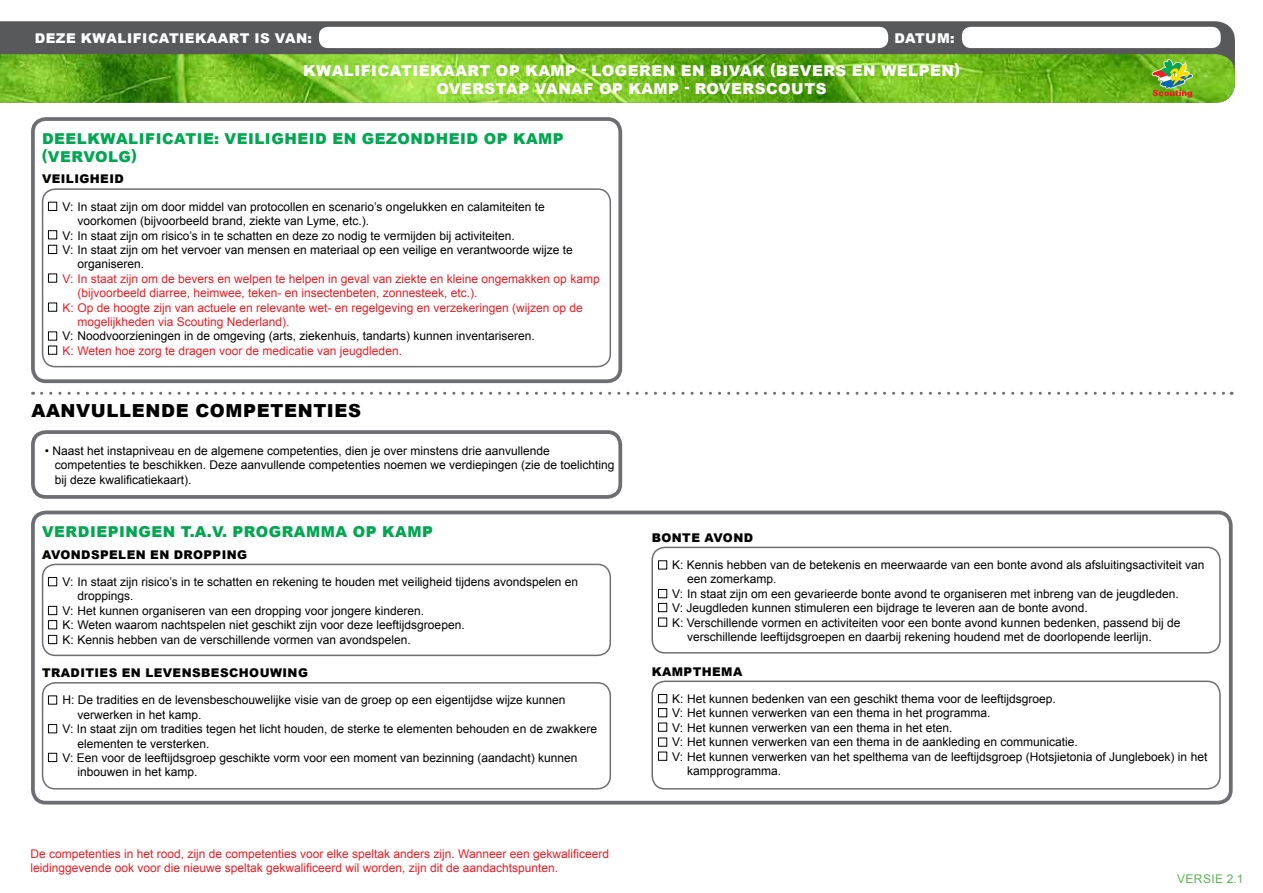
<style>
.page{position:relative;width:1263px;height:893px;background:#fff}
.page>*{position:absolute;margin:0;border:0;box-sizing:border-box;transform-origin:0 0}
.t1{font:900 18px "Arial";letter-spacing:.035em;color:#000}
.t2{font:900 15px "Arial";letter-spacing:.035em;color:#00a651}
.t3{font:900 15px "Arial";letter-spacing:.035em;color:#fff}
.t4{font:900 13.5px "Arial";color:#fff}
.t5{font:12px/14.4px "Arial";color:#000}
.t6{font:12px/14.4px "Arial";color:#ed1d24}
.t7{font:900 12px "Arial";color:#000}
.t8{font:12px "Arial";color:#5bb355}
</style>
<div class="page">
<div style="left:31px;top:430px;width:591px;height:69px;border:4px solid #6d6e71;border-radius:13px"></div>
<div style="left:31px;top:117px;width:591px;height:266px;border:4px solid #6d6e71;border-radius:13px"></div>
<svg style="left:0;top:21px;width:1235px;height:33px;fill:#58595b"></svg>
<img style="left:0;top:54px;width:1235px;height:49px">
<div style="left:42px;top:188px;width:569px;height:179px;border:2px solid #6d6e71;border-radius:13px"></div>
<div style="left:31px;top:511px;width:1202px;height:293px;border:4px solid #6d6e71;border-radius:13px"></div>
<div style="left:42px;top:564px;width:569px;height:92px;border:2px solid #6d6e71;border-radius:13px"></div>
<div style="left:42px;top:682px;width:569px;height:107px;border:2px solid #6d6e71;border-radius:13px"></div>
<div style="left:651px;top:547px;width:570px;height:107px;border:2px solid #6d6e71;border-radius:13px"></div>
<svg style="left:42px;top:392px;width:1190px;height:3px"></svg>
<div style="left:651px;top:681px;width:570px;height:109px;border:2px solid #6d6e71;border-radius:13px"></div>
<div style="left:319px;top:27px;width:569px;height:21px;background:#fff;border-radius:9px"></div>
<div style="left:962px;top:27px;width:259px;height:21px;background:#fff;border-radius:9px"></div>
<div style="left:48px;top:303px;width:9px;height:8px;border:1px solid #000"></div>
<div style="left:48px;top:245px;width:9px;height:9px;border:1px solid #000"></div>
<div style="left:48px;top:274px;width:9px;height:8px;border:1px solid #000"></div>
<div style="left:48px;top:230px;width:9px;height:9px;border:1px solid #000"></div>
<div style="left:48px;top:202px;width:9px;height:9px;border:1px solid #000"></div>
<div style="left:48px;top:346px;width:9px;height:8px;border:1px solid #000"></div>
<div style="left:48px;top:332px;width:9px;height:8px;border:1px solid #000"></div>
<div style="left:48px;top:577px;width:9px;height:9px;border:1px solid #000"></div>
<div style="left:48px;top:635px;width:9px;height:9px;border:1px solid #000"></div>
<div style="left:48px;top:696px;width:9px;height:8px;border:1px solid #000"></div>
<div style="left:48px;top:620px;width:9px;height:9px;border:1px solid #000"></div>
<div style="left:48px;top:724px;width:9px;height:9px;border:1px solid #000"></div>
<div style="left:48px;top:753px;width:9px;height:9px;border:1px solid #000"></div>
<div style="left:48px;top:606px;width:9px;height:9px;border:1px solid #000"></div>
<div style="left:658px;top:589px;width:9px;height:9px;border:1px solid #000"></div>
<div style="left:658px;top:603px;width:9px;height:9px;border:1px solid #000"></div>
<div style="left:658px;top:561px;width:9px;height:8px;border:1px solid #000"></div>
<div style="left:658px;top:708px;width:9px;height:9px;border:1px solid #000"></div>
<div style="left:658px;top:694px;width:9px;height:9px;border:1px solid #000"></div>
<div style="left:658px;top:723px;width:9px;height:8px;border:1px solid #000"></div>
<div style="left:658px;top:618px;width:9px;height:8px;border:1px solid #000"></div>
<div style="left:658px;top:752px;width:9px;height:8px;border:1px solid #000"></div>
<div style="left:658px;top:738px;width:9px;height:8px;border:1px solid #000"></div>
<svg style="left:1152px;top:59px;width:41px;height:39px"></svg>
<p class="t4" style="left:35px;top:28px;width:22px">DEZE</p>
<p class="t4" style="left:81px;top:28px;width:11px">KWALIFICATIEKAART</p>
<p class="t4" style="left:254px;top:28px;width:32px">IS VAN</p>
<p class="t4" style="left:308px;top:28px;width:6px">:</p>
<p class="t4" style="left:895px;top:28px;width:23px">DATUM</p>
<p class="t4" style="left:950px;top:28px;width:6px">:</p>
<p class="t3" style="left:303px;top:60px;width:140px">KWALIFICATIEKAART</p>
<p class="t3" style="left:496px;top:60px;width:43px">OP KAMP</p>
<p class="t3" style="left:581px;top:60px;width:23px">- LOGEREN</p>
<p class="t3" style="left:681px;top:60px;width:53px">EN BIVAK</p>
<p class="t3" style="left:770px;top:60px;width:31px">(BEVERS</p>
<p class="t3" style="left:852px;top:60px;width:43px">EN WELPEN</p>
<p class="t3" style="left:954px;top:58px;width:7px">)</p>
<p class="t3" style="left:436px;top:78px;width:13px">OVERSTAP</p>
<p class="t3" style="left:535px;top:78px;width:13px">VANAF</p>
<p class="t3" style="left:599px;top:78px;width:43px">OP KAMP</p>
<p class="t3" style="left:684px;top:78px;width:24px">- ROVERSCOUTS</p>
<p class="t2" style="left:42px;top:127px;width:12px">DEELKWALIFICATIE</p>
<p class="t2" style="left:214px;top:127px;width:22px">: VEILIGHEID</p>
<p class="t2" style="left:332px;top:127px;width:42px">EN GEZONDHEID</p>
<p class="t2" style="left:484px;top:127px;width:43px">OP KAMP</p>
<p class="t2" style="left:42px;top:145px;width:97px">(VERVOLG)</p>
<p class="t7" style="left:42px;top:170px;width:10px">VEILIGHEID</p>
<p class="t5" style="left:62px;top:199px;width:484px">V: In staat zijn om door middel van protocollen en scenario’s ongelukken en calamiteiten te</p>
<p class="t5" style="left:77px;top:214px;width:293px">voorkomen (bijvoorbeeld brand, ziekte van Lyme, etc.).</p>
<p class="t5" style="left:62px;top:228px;width:454px">V: In staat zijn om risico’s in te schatten en deze zo nodig te vermijden bij activiteiten.</p>
<p class="t5" style="left:62px;top:242px;width:512px">V: In staat zijn om het vervoer van mensen en materiaal op een veilige en verantwoorde wijze te</p>
<p class="t5" style="left:77px;top:257px;width:68px">organiseren.</p>
<p class="t6" style="left:62px;top:271px;width:539px">V: In staat zijn om de bevers en welpen te helpen in geval van ziekte en kleine ongemakken op kamp</p>
<p class="t6" style="left:77px;top:286px;width:402px">(bijvoorbeeld diarree, heimwee, teken- en insectenbeten, zonnesteek, etc.).</p>
<p class="t6" style="left:62px;top:300px;width:522px">K: Op de hoogte zijn van actuele en relevante wet- en regelgeving en verzekeringen (wijzen op de</p>
<p class="t6" style="left:77px;top:314px;width:214px">mogelijkheden via Scouting Nederland).</p>
<p class="t5" style="left:62px;top:329px;width:474px">V: Noodvoorzieningen in de omgeving (arts, ziekenhuis, tandarts) kunnen inventariseren.</p>
<p class="t6" style="left:62px;top:343px;width:341px">K: Weten hoe zorg te dragen voor de medicatie van jeugdleden.</p>
<h1 class="t1" style="left:31px;top:397px;width:331px">AANVULLENDE COMPETENTIES</h1>
<p class="t5" style="left:55px;top:443px;width:561px;text-indent:-10px">• Naast het instapniveau en de algemene competenties, dien je over minstens drie aanvullende competenties te beschikken. Deze aanvullende competenties noemen we verdiepingen (zie de toelichting bij deze kwalificatiekaart).</p>
<p class="t2" style="left:42px;top:521px;width:204px">VERDIEPINGEN T.A.V. PROGRAMMA</p>
<p class="t2" style="left:353px;top:521px;width:43px">OP KAMP</p>
<p class="t7" style="left:42px;top:546px;width:11px">AVONDSPELEN</p>
<p class="t7" style="left:150px;top:546px;width:34px">EN DROPPING</p>
<p class="t5" style="left:62px;top:574px;width:517px">V: In staat zijn risico’s in te schatten en rekening te houden met veiligheid tijdens avondspelen en</p>
<p class="t5" style="left:77px;top:589px;width:58px">droppings.</p>
<p class="t5" style="left:62px;top:603px;width:363px">V: Het kunnen organiseren van een dropping voor jongere kinderen.</p>
<p class="t5" style="left:62px;top:618px;width:404px">K: Weten waarom nachtspelen niet geschikt zijn voor deze leeftijdsgroepen.</p>
<p class="t5" style="left:62px;top:632px;width:350px">K: Kennis hebben van de verschillende vormen van avondspelen.</p>
<p class="t7" style="left:42px;top:664px;width:10px">TRADITIES</p>
<p class="t7" style="left:122px;top:664px;width:34px">EN LEVENS</p>
<p class="t7" style="left:201px;top:664px;width:21px">BESCHOUWING</p>
<p class="t5" style="left:62px;top:693px;width:504px">H: De tradities en de levensbeschouwelijke visie van de groep op een eigentijdse wijze kunnen</p>
<p class="t5" style="left:77px;top:707px;width:126px">verwerken in het kamp.</p>
<p class="t5" style="left:62px;top:722px;width:536px">V: In staat zijn om tradities tegen het licht houden, de sterke te elementen behouden en de zwakkere</p>
<p class="t5" style="left:77px;top:736px;width:134px">elementen te versterken.</p>
<p class="t5" style="left:62px;top:750px;width:517px">V: Een voor de leeftijdsgroep geschikte vorm voor een moment van bezinning (aandacht) kunnen</p>
<p class="t5" style="left:77px;top:765px;width:122px">inbouwen in het kamp.</p>
<p class="t6" style="left:31px;top:846px;width:580px">De competenties in het rood, zijn de competenties voor elke speltak anders zijn. Wanneer een gekwalificeerd leidinggevende ook voor die nieuwe speltak gekwalificeerd wil worden, zijn dit de aandachtspunten.</p>
<p class="t7" style="left:652px;top:529px;width:21px">BONTE</p>
<p class="t7" style="left:704px;top:529px;width:11px">AVOND</p>
<p class="t5" style="left:672px;top:557px;width:534px">K: Kennis hebben van de betekenis en meerwaarde van een bonte avond als afsluitingsactiviteit van</p>
<p class="t5" style="left:687px;top:572px;width:91px">een zomerkamp.</p>
<p class="t5" style="left:672px;top:586px;width:508px">V: In staat zijn om een gevarieerde bonte avond te organiseren met inbreng van de jeugdleden.</p>
<p class="t5" style="left:672px;top:601px;width:417px">V: Jeugdleden kunnen stimuleren een bijdrage te leveren aan de bonte avond.</p>
<p class="t5" style="left:672px;top:615px;width:510px">K: Verschillende vormen en activiteiten voor een bonte avond kunnen bedenken, passend bij de</p>
<p class="t5" style="left:687px;top:629px;width:466px">verschillende leeftijdsgroepen en daarbij rekening houdend met de doorlopende leerlijn.</p>
<p class="t7" style="left:652px;top:663px;width:11px">KAMPTHEMA</p>
<p class="t5" style="left:672px;top:691px;width:385px">K: Het kunnen bedenken van een geschikt thema voor de leeftijdsgroep.</p>
<p class="t5" style="left:672px;top:706px;width:320px">V: Het kunnen verwerken van een thema in het programma.</p>
<p class="t5" style="left:672px;top:720px;width:282px">V: Het kunnen verwerken van een thema in het eten.</p>
<p class="t5" style="left:672px;top:735px;width:407px">V: Het kunnen verwerken van een thema in de aankleding en communicatie.</p>
<p class="t5" style="left:672px;top:749px;width:537px">V: Het kunnen verwerken van het spelthema van de leeftijdsgroep (Hotsjietonia of Jungleboek) in het</p>
<p class="t5" style="left:687px;top:763px;width:96px">kampprogramma.</p>
<p class="t8" style="left:1177px;top:871px;width:68px">versi e 2.1</p>
</div>
